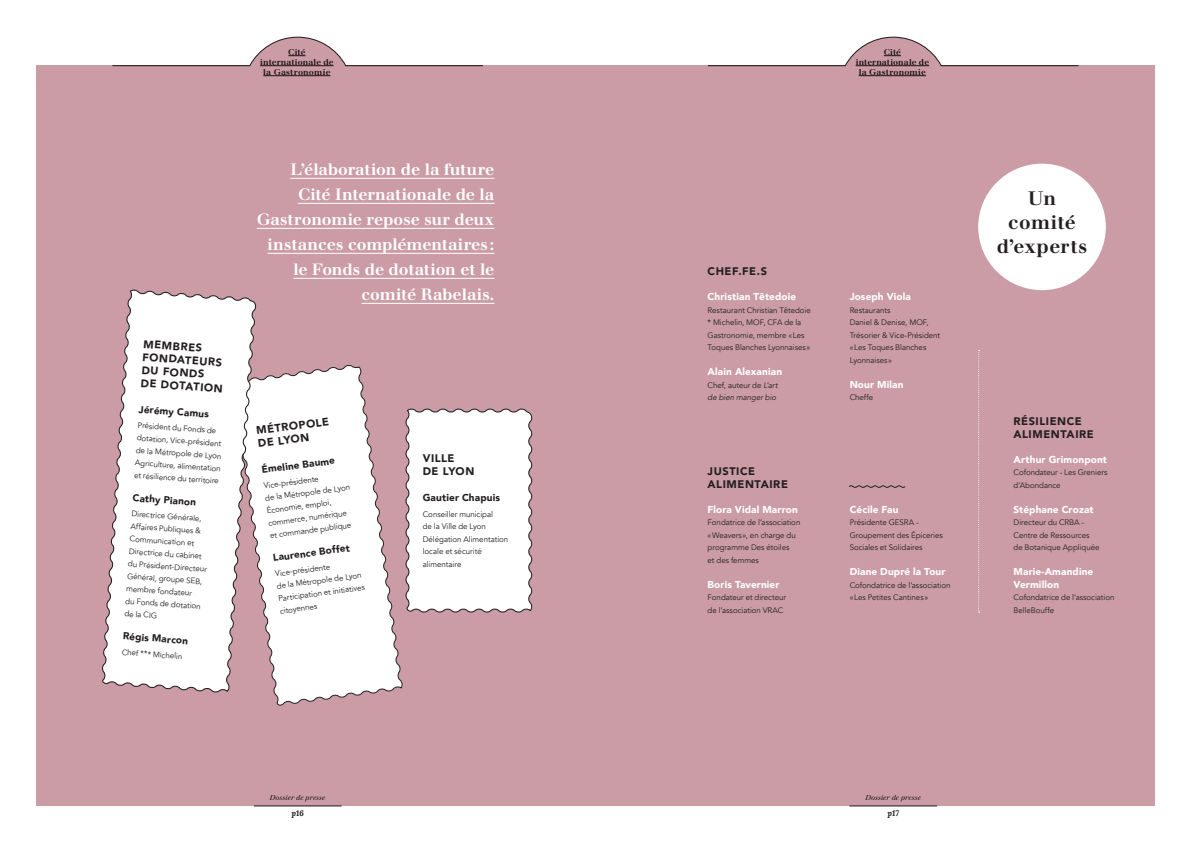
<style>
.page{position:relative;width:1191px;height:842px;background:#fff}
.page>*{position:absolute;margin:0;border:0;box-sizing:border-box;transform-origin:0 0}
.t1{font:700 19px/24px "Justus";letter-spacing:.02em;color:#231f20;text-align:center}
.t2{font:700 16px/25px "Justus";letter-spacing:-.005em;color:#fff;text-align:right}
.t3{font:900 11px/13px "Avenir";letter-spacing:.05em;color:#231f20}
.t4{font:900 10px/12.5px "Avenir";letter-spacing:.015em;color:#fff}
.t5{font:900 10px "Avenir";letter-spacing:.015em;color:#231f20}
.t6{font:700 8.3px/10px "Justus";letter-spacing:.015em;color:#231f20;text-align:center}
.t7{font:8px/12.5px "Avenir";letter-spacing:-.005em;color:#231f20}
.t8{font:italic 8px/12.5px "Avenir";letter-spacing:-.005em;color:#231f20}
.t9{font:italic 700 8px "Lora";letter-spacing:.015em;color:#231f20}
.t10{font:7px "Justus Italic Oldstyle";color:#231f20}
.s1{font-style:normal}
</style>
<div class="page">
<div style="left:36px;top:66px;width:1119px;height:740px;background:#cb9ca6"></div>
<hr style="left:290px;top:178px;width:204px;height:1px;background:#fff">
<hr style="left:298px;top:203px;width:196px;height:1px;background:#fff">
<hr style="left:257px;top:228px;width:237px;height:1px;background:#fff">
<hr style="left:267px;top:253px;width:227px;height:1px;background:#fff">
<hr style="left:293px;top:278px;width:201px;height:1px;background:#fff">
<hr style="left:361px;top:303px;width:133px;height:1px;background:#fff">
<svg style="left:849px;top:485px;width:57px;height:3px"></svg>
<div style="left:978px;top:164px;width:127px;height:126px;background:#fff;border-radius:50%"></div>
<svg style="left:978px;top:350px;width:1px;height:263px"></svg>
<svg style="left:257px;top:365px;width:146px;height:341px"></svg>
<svg style="left:405px;top:408px;width:128px;height:205px;background:#f6f3f4"></svg>
<svg style="left:102px;top:289px;width:155px;height:404px"></svg>
<hr style="left:254px;top:806px;width:87px;height:1px;background:#231f20">
<hr style="left:849px;top:806px;width:88px;height:1px;background:#231f20">
<svg style="left:112px;top:37px;width:371px;height:40px"></svg>
<svg style="left:707px;top:37px;width:372px;height:40px"></svg>
<p class="t6" style="left:260px;top:47px;width:75px">Cité internationale de la Gastronomie</p>
<p class="t6" style="left:855px;top:47px;width:75px">Cité internationale de la Gastronomie</p>
<h3 class="t3" style="left:144px;top:337px;width:84px;rotate:4deg">MEMBRES<br>FONDATEURS<br>DU FONDS<br>DE DOTATION</h3>
<p class="t5" style="left:139px;top:401px;width:72px;rotate:4deg">Jérémy Camus</p>
<p class="t7" style="left:138px;top:419px;width:87px;rotate:4deg">Président du Fonds de dotation, Vice-président de la Métropole de Lyon<br>Agriculture, alimentation et résilience du territoire</p>
<p class="t5" style="left:133px;top:489px;width:65px;rotate:4deg">Cathy Pianon</p>
<p class="t7" style="left:132px;top:507px;width:81px;rotate:4deg">Directrice Générale,<br>Affaires Publiques &amp;<br>Communication et<br>Directrice du cabinet du Président-Directeur<br>Général, groupe SEB, membre fondateur<br>du Fonds de dotation de la CIG</p>
<p class="t5" style="left:124px;top:627px;width:67px;rotate:4deg">Régis Marcon</p>
<p class="t7" style="left:122px;top:646px;width:62px;rotate:4deg">Chef *** Michelin</p>
<h2 class="t2" style="left:257px;top:157px;width:239px">L’élaboration de la future<br>Cité Internationale de la<br>Gastronomie repose sur deux instances complémentaires : le Fonds de dotation et le comité Rabelais.</h2>
<h3 class="t3" style="left:255px;top:424px;width:75px;rotate:-8deg">MÉTROPOLE<br>DE LYON</h3>
<p class="t5" style="left:260px;top:462px;width:75px;rotate:-8deg">Émeline Baume</p>
<p class="t7" style="left:262px;top:480px;width:87px;rotate:-8deg">Vice-présidente<br>de la Métropole de Lyon<br>Économie, emploi, commerce, numérique et commande publique</p>
<p class="t5" style="left:272px;top:550px;width:79px;rotate:-8deg">Laurence Boffet</p>
<p class="t7" style="left:274px;top:568px;width:89px;rotate:-8deg">Vice-présidente<br>de la Métropole de Lyon<br>Participation et initiatives citoyennes</p>
<h3 class="t3" style="left:423px;top:451px;width:53px">VILLE<br>DE LYON</h3>
<p class="t5" style="left:423px;top:489px;width:79px">Gautier Chapuis</p>
<p class="t7" style="left:423px;top:508px;width:87px">Conseiller municipal<br>de la Ville de Lyon<br>Délégation Alimentation locale et sécurité alimentaire</p>
<h3 class="t3" style="left:707px;top:264px;width:61px">CHEF.FE.S</h3>
<p class="t4" style="left:707px;top:290px;width:90px">Christian Têtedoie</p>
<p class="t7" style="left:707px;top:304px;width:105px">Restaurant Christian Têtedoie * Michelin, MOF, CFA de la<br>Gastronomie, membre «Les<br>Toques Blanches Lyonnaises»</p>
<p class="t4" style="left:707px;top:365px;width:76px">Alain Alexanian</p>
<p class="t8" style="left:707px;top:379px;width:72px"><span class="s1">Chef, auteur de</span> L’art de bien manger bio</p>
<h3 class="t3" style="left:707px;top:465px;width:82px;line-height:12.5px">JUSTICE<br>ALIMENTAIRE</h3>
<p class="t4" style="left:707px;top:503px;width:92px">Flora Vidal Marron</p>
<p class="t7" style="left:707px;top:516px;width:94px">Fondatrice de l’association «Weavers», en charge du programme Des étoiles<br>et des femmes</p>
<p class="t4" style="left:707px;top:578px;width:73px">Boris Tavernier</p>
<p class="t7" style="left:707px;top:591px;width:80px">Fondateur et directeur de l’association VRAC</p>
<p class="t4" style="left:849px;top:290px;width:63px">Joseph Viola</p>
<p class="t7" style="left:849px;top:304px;width:92px">Restaurants<br>Daniel &amp; Denise, MOF,<br>Trésorier &amp; Vice-Président «Les Toques Blanches<br>Lyonnaises»</p>
<p class="t4" style="left:849px;top:378px;width:55px">Nour Milan</p>
<p class="t7" style="left:849px;top:391px;width:25px">Cheffe</p>
<p class="t4" style="left:849px;top:503px;width:50px">Cécile Fau</p>
<p class="t7" style="left:849px;top:516px;width:95px">Présidente GESRA -<br>Groupement des Épiceries<br>Sociales et Solidaires</p>
<p class="t4" style="left:849px;top:565px;width:97px">Diane Dupré la Tour</p>
<p class="t7" style="left:849px;top:579px;width:102px">Cofondatrice de l’association «Les Petites Cantines»</p>
<h1 class="t1" style="left:996px;top:187px;width:92px">Un comité d’experts</h1>
<h3 class="t3" style="left:1013px;top:415px;width:82px;line-height:12.5px">RÉSILIENCE<br>ALIMENTAIRE</h3>
<p class="t4" style="left:1013px;top:453px;width:95px">Arthur Grimonpont</p>
<p class="t7" style="left:1013px;top:466px;width:96px">Cofondateur - Les Greniers d’Abondance</p>
<p class="t4" style="left:1013px;top:503px;width:82px">Stéphane Crozat</p>
<p class="t7" style="left:1013px;top:516px;width:87px">Directeur du CRBA -<br>Centre de Ressources de Botanique Appliquée</p>
<p class="t4" style="left:1013px;top:565px;width:81px">Marie-Amandine<br>Vermillon</p>
<p class="t7" style="left:1013px;top:591px;width:102px">Cofondatrice de l’association<br>BelleBouffe</p>
<p class="t10" style="left:270px;top:793px;width:57px">Dossier de presse</p>
<p class="t9" style="left:291px;top:807px;width:14px">p16</p>
<p class="t10" style="left:865px;top:793px;width:57px">Dossier de presse</p>
<p class="t9" style="left:887px;top:807px;width:13px">p17</p>
</div>
